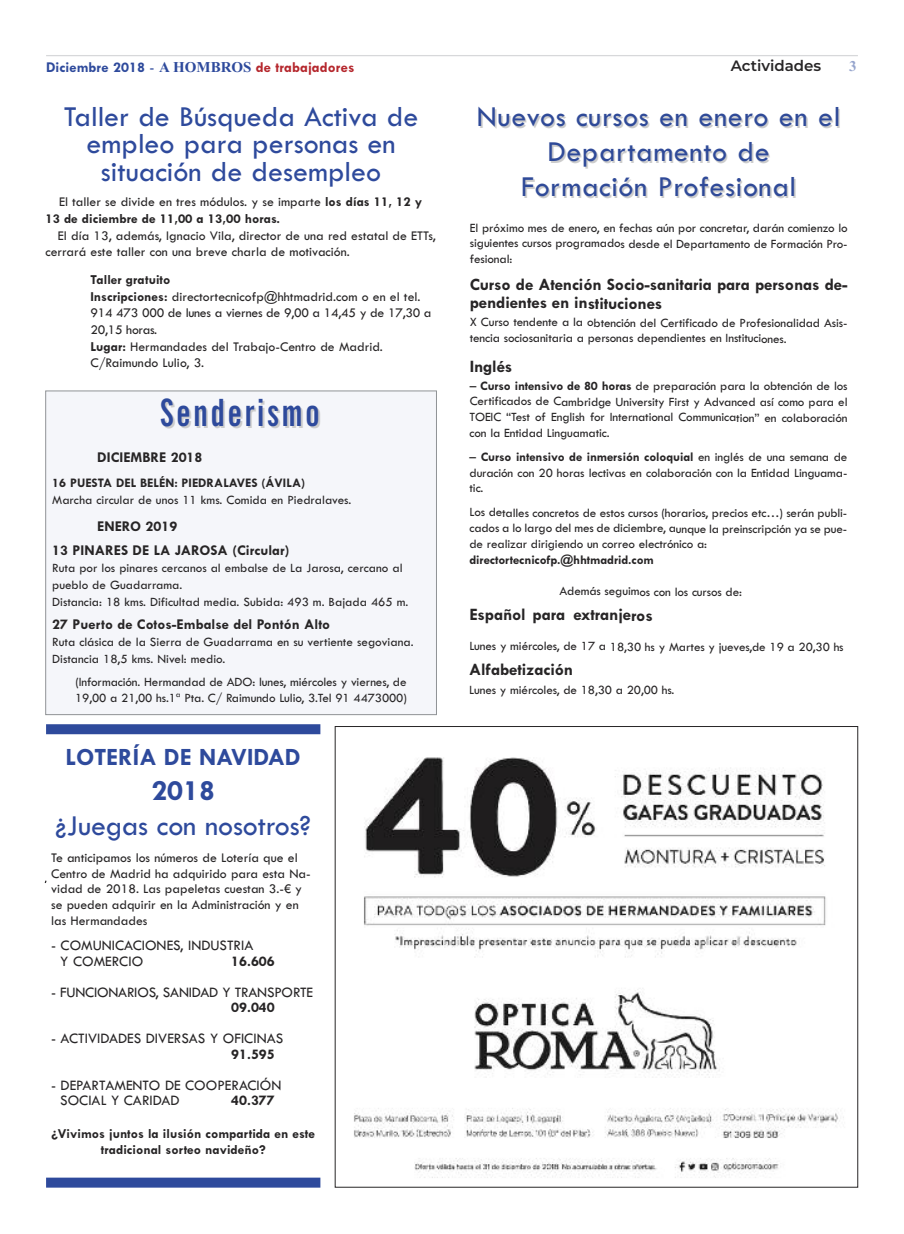
<style>
.page{position:relative;width:904px;height:1234px;background:#fff}
.page>*{position:absolute;margin:0;border:0;box-sizing:border-box;transform-origin:0 0}
.t1{font:700 extra-condensed 37.5px "News Gothic BT";letter-spacing:.065em;color:#2e4a9c}
.t2{font:30px/27.2px "Tw Cen";color:#2e4a9c;text-align:center}
.t3{font:30px/35px "Tw Cen";letter-spacing:.02em;color:#2f4a98;text-align:center}
.t4{font:700 30px "Tw Cen";color:#2e4a9c}
.t5{font:700 25px "Tw Cen";color:#2e4a9c}
.t6{font:700 17.5px/18.4px "Tw Cen";letter-spacing:-.01em;color:#272526}
.t7{font:15px/15.5px "Tw Cen";color:#272526}
.t8{font:700 15px/23.8px "Tw Cen";color:#272526}
.t9{font:700 15px "Tw Cen";color:#b5272d}
.t10{font:600 15px "Montserrat";color:#272526}
.t11{font:700 15px "Times New Roman";color:#96a5cd}
.t12{font:13.75px/16.5px "Tw Cen";color:#272526}
.t13{font:700 13.75px/15.6px "Tw Cen";color:#272526;text-align:center}
.t14{font:13.12px/15.6px "Tw Cen";letter-spacing:-.01em;color:#272526;text-align:justify}
.t15{font:700 13.12px "Tw Cen";letter-spacing:-.005em;color:#272526}
.s1{color:#2e4a9c}
.s2{font-weight:400;color:#2e4a9c}
.s3{font-family:"Times New Roman";color:#2e4a9c}
.s4{font-weight:400}
.s5{font-weight:700}
</style>
<div class="page">
<hr style="left:46px;top:55px;width:812px;height:1px;background:#d7d8da">
<img style="left:354px;top:757px;width:490px;height:421px">
<div style="left:46px;top:724px;width:274px;height:10px;background:#2e4a9c"></div>
<div style="left:46px;top:1177px;width:274px;height:10px;background:#2e4a9c"></div>
<div style="left:46px;top:391px;width:390px;height:323px;background:#f5f6fa"></div>
<div style="left:45px;top:390px;width:392px;height:324px;border:1px solid #909396"></div>
<p class="t9" style="left:46px;top:58px;width:310px"><span class="s1">Diciembre 2018</span> <span class="s2">-</span> <span class="s3">A HOMBROS</span> de trabajadores</p>
<p class="t10" style="left:730px;top:55px;width:92px">Actividades</p>
<p class="t11" style="left:849px;top:57px;width:9px">3</p>
<h2 class="t2" style="left:64px;top:102px;width:356px">Taller de Búsqueda Activa de empleo para personas en situación de desempleo</h2>
<p class="t13" style="left:45px;top:193px;width:378px;line-height:17.1px;text-align:left;text-indent:14px"><span class="s4">El taller se divide en tres módulos. y se imparte</span> los días 11, 12 y<br>13 de diciembre de 11,00 a 13,00 horas.</p>
<p class="t12" style="left:45px;top:227px;width:392px;text-indent:13px">El día 13, además, Ignacio Vila, director de una red estatal de ETTs, cerrará este taller con una breve charla de motivación.</p>
<p class="t12" style="left:90px;top:271px;width:343px"><span class="s5">Taller gratuito<br>Inscripciones:</span> directortecnicofp@hhtmadrid.com o en el tel.<br>914 473 000 de lunes a viernes de 9,00 a 14,45 y de 17,30 a 20,15 horas.<br><span class="s5">Lugar:</span> Hermandades del Trabajo-Centro de Madrid.<br>C/Raimundo Lulio, 3.</p>
<h1 class="t1" style="left:160px;top:391px;width:161px">Senderismo</h1>
<p class="t8" style="left:97px;top:444px;width:107px">DICIEMBRE 2018</p>
<p class="t15" style="left:52px;top:474px;width:254px">16 PUESTA DEL BELÉN: PIEDRALAVES (ÁVILA)</p>
<p class="t14" style="left:52px;top:491px;width:301px">Marcha circular de unos 11 kms. Comida en Piedralaves.</p>
<p class="t8" style="left:52px;top:514px;width:239px;text-indent:45px">ENERO 2019<br>13 PINARES DE LA JAROSA (Circular)</p>
<p class="t14" style="left:52px;top:558px;width:357px;line-height:16.9px;text-align:left">Ruta por los pinares cercanos al embalse de La Jarosa, cercano al pueblo de Guadarrama.<br>Distancia: 18 kms. Dificultad media. Subida: 493 m. Bajada 465 m.</p>
<p class="t8" style="left:52px;top:612px;width:279px">27 Puerto de Cotos-Embalse del Pontón Alto</p>
<p class="t14" style="left:52px;top:633px;width:363px;line-height:16.9px">Ruta clásica de la Sierra de Guadarrama en su vertiente segoviana.<br>Distancia 18,5 kms. Nivel: medio.</p>
<p class="t14" style="left:75px;top:672px;width:333px;line-height:16.9px">(Información. Hermandad de ADO: lunes, miércoles y viernes, de<br>19,00 a 21,00 hs.1ª Pta. C/ Raimundo Lulio, 3.Tel 91 4473000)</p>
<h3 class="t5" style="left:66px;top:741px;width:237px">LOTERÍA DE NAVIDAD</h3>
<h2 class="t4" style="left:151px;top:772px;width:65px">2018</h2>
<h2 class="t2" style="left:55px;top:810px;width:257px">¿Juegas con nosotros?</h2>
<p class="t12" style="left:51px;top:849px;width:261px;line-height:15.6px">Te anticipamos los números de Lotería que el Centro de Madrid ha adquirido para esta Na&shy;vidad de 2018. Las papeletas cuestan 3.-€ y se pueden adquirir en la Administración y en las Hermandades</p>
<p class="t7" style="left:60px;top:937px;width:195px;text-indent:-9px">- COMUNICACIONES, INDUSTRIA<br>Y COMERCIO</p>
<p class="t8" style="left:231px;top:948px;width:45px">16.606</p>
<p class="t7" style="left:51px;top:983px;width:263px">- FUNCIONARIOS, SANIDAD Y TRANSPORTE</p>
<p class="t8" style="left:231px;top:995px;width:45px">09.040</p>
<p class="t7" style="left:51px;top:1030px;width:234px">- ACTIVIDADES DIVERSAS Y OFICINAS</p>
<p class="t8" style="left:231px;top:1041px;width:45px">91.595</p>
<p class="t7" style="left:60px;top:1076px;width:223px;text-indent:-9px">- DEPARTAMENTO DE COOPERACIÓN<br>SOCIAL Y CARIDAD</p>
<p class="t8" style="left:231px;top:1088px;width:45px">40.377</p>
<p class="t13" style="left:51px;top:1125px;width:265px">¿Vivimos juntos la ilusión compartida en este tradicional sorteo navideño?</p>
<h2 class="t3" style="left:477px;top:98px;width:365px">Nuevos cursos en enero en el<br>Departamento de<br>Formación Profesional</h2>
<p class="t14" style="left:470px;top:219px;width:379px">El próximo mes de enero, en fechas aún por concretar, darán comienzo lo siguientes cursos programados desde el Departamento de Formación Pro&shy;fesional:</p>
<h3 class="t6" style="left:470px;top:275px;width:379px">Curso de Atención Socio-sanitaria para personas de&shy;pendientes en instituciones</h3>
<p class="t14" style="left:470px;top:314px;width:379px">X Curso tendente a la obtención del Certificado de Profesionalidad Asis&shy;tencia sociosanitaria a personas dependientes en Instituciones.</p>
<h3 class="t6" style="left:469px;top:356px;width:44px">Inglés</h3>
<p class="t14" style="left:469px;top:377px;width:379px">– <span class="s5">Curso intensivo de 80 horas</span> de preparación para la obtención de los Certificados de Cambridge University First y Advanced así como para el TOEIC “Test of English for International Communication” en colaboración con la Entidad Linguamatic.</p>
<p class="t14" style="left:469px;top:448px;width:379px">– <span class="s5">Curso intensivo de inmersión coloquial</span> en inglés de una semana de duración con 20 horas lectivas en colaboración con la Entidad Linguama&shy;tic.</p>
<p class="t14" style="left:469px;top:504px;width:379px">Los detalles concretos de estos cursos (horarios, precios etc…) serán publi&shy;cados a lo largo del mes de diciembre, aunque la preinscripción ya se pue&shy;de realizar dirigiendo un correo electrónico a:</p>
<p class="t15" style="left:469px;top:551px;width:186px">directortecnicofp.@hhtmadrid.com</p>
<p class="t14" style="left:559px;top:583px;width:184px">Además seguimos con los cursos de:</p>
<h3 class="t6" style="left:469px;top:605px;width:185px">Español para extranjeros</h3>
<p class="t14" style="left:469px;top:638px;width:376px">Lunes y miércoles, de 17 a 18,30 hs y Martes y jueves,de 19 a 20,30 hs</p>
<h3 class="t6" style="left:469px;top:660px;width:105px">Alfabetización</h3>
<p class="t14" style="left:469px;top:681px;width:207px">Lunes y miércoles, de 18,30 a 20,00 hs.</p>
</div>
